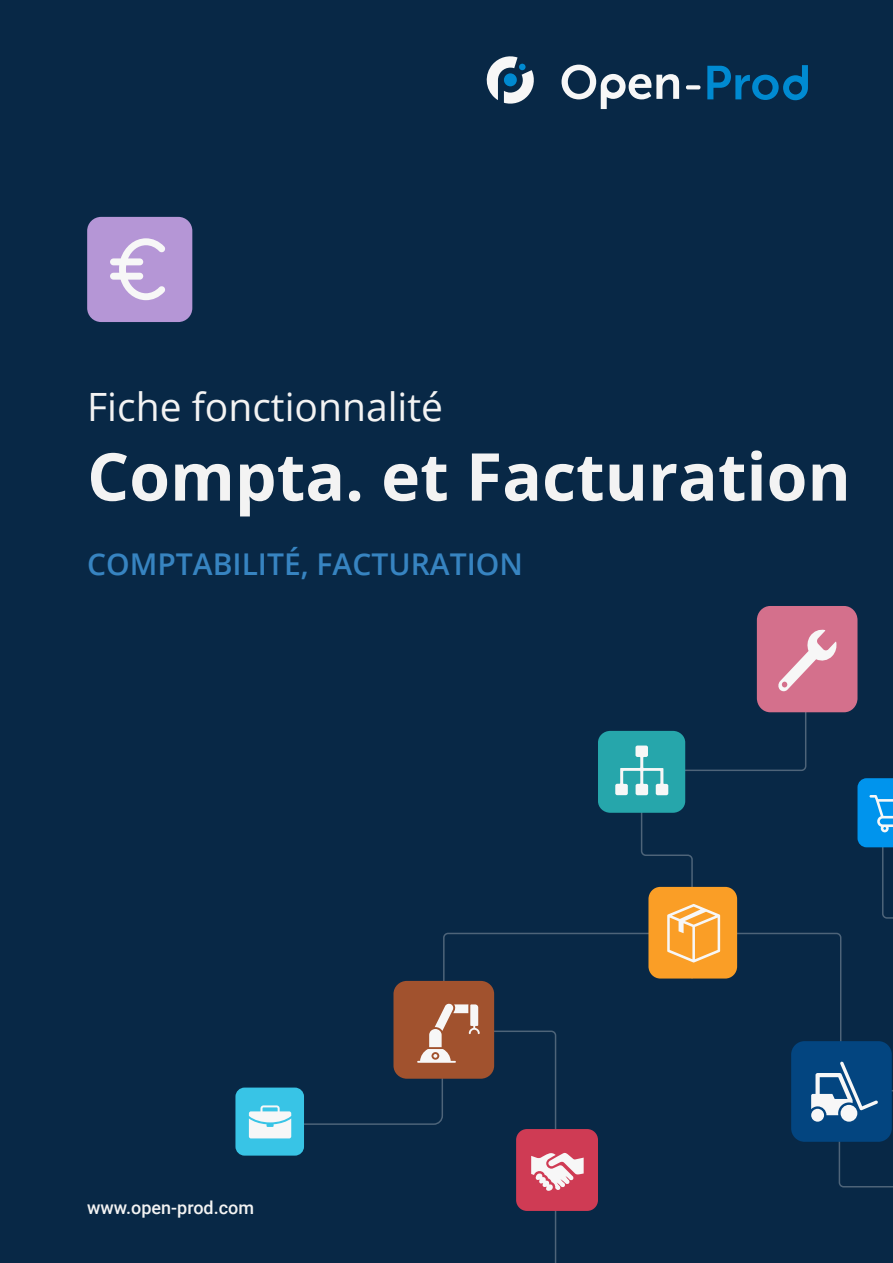
<style>
.page{position:relative;width:893px;height:1263px;background:#082846}
.page>*{position:absolute;margin:0;border:0;box-sizing:border-box;transform-origin:0 0}
.t1{font:700 66px "Open Sans";color:#f3f3f3}
.t2{font:39px "Open Sans";color:#f3f3f3}
.t3{font:600 30px "Open Sans";color:#3784c1}
.t4{font:500 18px "Roboto";color:#f3f3f3}
</style>
<div class="page">
<div style="left:757px;top:606px;width:100px;height:106px;background:#d4708c;border-radius:14px"></div>
<svg style="left:778px;top:629px;width:59px;height:63px"></svg>
<div style="left:235px;top:1087px;width:69px;height:68px;background:#38c4e6;border-radius:9px"></div>
<svg style="left:249px;top:699px;width:644px;height:564px"></svg>
<svg style="left:486px;top:56px;width:48px;height:48px"></svg>
<div style="left:519px;top:64px;width:7px;height:6px;background:#008ad1;border-radius:50%"></div>
<svg style="left:562px;top:65px;width:117px;height:44px"></svg>
<svg style="left:707px;top:65px;width:101px;height:35px"></svg>
<svg style="left:686px;top:85px;width:14px;height:4px"></svg>
<div style="left:87px;top:217px;width:105px;height:105px;background:#b596d6;border-radius:14px"></div>
<svg style="left:110px;top:238px;width:55px;height:62px"></svg>
<p class="t2" style="left:87px;top:380px;width:357px">Fiche fonctionnalité</p>
<p class="t1" style="left:87px;top:430px;width:765px">Compta. et Facturation</p>
<p class="t3" style="left:87px;top:543px;width:437px">COMPTABILITÉ, FACTURATION</p>
<p class="t4" style="left:87px;top:1195px;width:168px">www.open-prod.com</p>
</div>
